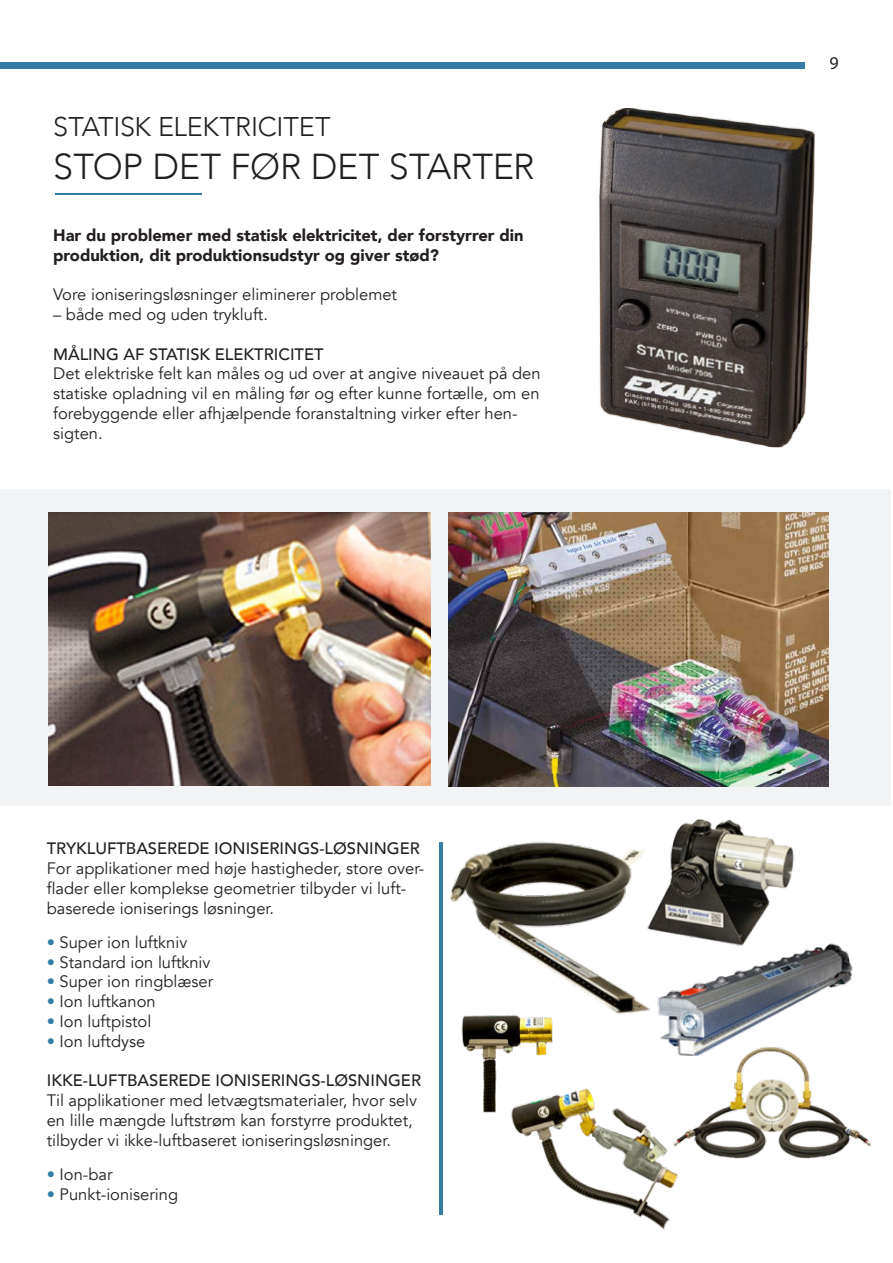
<style>
.page{position:relative;width:893px;height:1263px;background:#fff}
.page>*{position:absolute;margin:0;border:0;box-sizing:border-box;transform-origin:0 0}
.t1{font:300 36px "Avenir";letter-spacing:-.01em;color:#231f20}
.t2{font:300 27px "Avenir";letter-spacing:-.005em;color:#231f20}
.t3{font:18px "Myriad Pro";color:#231f20}
.t4{font:16.5px/19.8px "Avenir";color:#231f20}
.t5{font:500 16.5px "Avenir";color:#231f20}
.t6{font:900 16.5px/19.8px "Avenir";color:#231f20}
.s1{color:#347ca5}
</style>
<div class="page">
<hr style="left:55px;top:193px;width:147px;height:2px;background:#347ca5">
<img style="left:599px;top:108px;width:216px;height:340px">
<div style="left:0;top:489px;width:891px;height:317px;background:#f2f3f4"></div>
<img style="left:448px;top:512px;width:380px;height:275px">
<img style="left:49px;top:512px;width:382px;height:273px">
<div style="left:0;top:63px;width:805px;height:6px;background:#347ca5"></div>
<hr style="left:439px;top:842px;width:3px;height:372px;background:#347ca5">
<img style="left:442px;top:842px;width:204px;height:178px">
<img style="left:443px;top:1005px;width:121px;height:108px">
<img style="left:639px;top:819px;width:155px;height:136px">
<img style="left:646px;top:927px;width:207px;height:113px">
<img style="left:493px;top:1081px;width:185px;height:149px">
<img style="left:663px;top:1039px;width:208px;height:130px">
<h2 class="t2" style="left:53px;top:111px;width:279px">STATISK ELEKTRICITET</h2>
<h1 class="t1" style="left:53px;top:146px;width:483px">STOP DET FØR DET STARTER</h1>
<p class="t6" style="left:53px;top:225px;width:472px">Har du problemer med statisk elektricitet, der forstyrrer din produktion, dit produktionsudstyr og giver stød?</p>
<p class="t4" style="left:53px;top:286px;width:345px">Vore ioniseringsløsninger eliminerer problemet</p>
<p class="t4" style="left:53px;top:306px;width:216px">– både med og uden trykluft.</p>
<p class="t5" style="left:53px;top:344px;width:272px">MÅLING AF STATISK ELEKTRICITET</p>
<p class="t4" style="left:53px;top:366px;width:489px">Det elektriske felt kan måles og ud over at angive niveauet på den statiske opladning vil en måling før og efter kunne fortælle, om en forebyggende eller afhjælpende foranstaltning virker efter hen&shy;sigten.</p>
<p class="t5" style="left:47px;top:839px;width:375px">TRYKLUFTBASEREDE IONISERINGS-LØSNINGER</p>
<p class="t4" style="left:47px;top:860px;width:379px">For applikationer med høje hastigheder, store over&shy;flader eller komplekse geometrier tilbyder vi luft&shy;baserede ioniserings løsninger.</p>
<p class="t4" style="left:47px;top:934px;width:142px"><span class="s1">•</span> Super ion luftkniv</p>
<p class="t4" style="left:47px;top:954px;width:165px"><span class="s1">•</span> Standard ion luftkniv</p>
<p class="t4" style="left:47px;top:973px;width:168px"><span class="s1">•</span> Super ion ringblæser</p>
<p class="t4" style="left:47px;top:993px;width:110px"><span class="s1">•</span> Ion luftkanon</p>
<p class="t4" style="left:47px;top:1013px;width:106px"><span class="s1">•</span> Ion luftpistol</p>
<p class="t4" style="left:47px;top:1033px;width:100px"><span class="s1">•</span> Ion luftdyse</p>
<p class="t5" style="left:47px;top:1071px;width:376px">IKKE-LUFTBASEREDE IONISERINGS-LØSNINGER</p>
<p class="t4" style="left:47px;top:1092px;width:372px">Til applikationer med letvægtsmaterialer, hvor selv en lille mængde luftstrøm kan forstyrre produktet, tilbyder vi ikke-luftbaseret ioniseringsløsninger.</p>
<p class="t4" style="left:47px;top:1166px;width:67px"><span class="s1">•</span> Ion-bar</p>
<p class="t4" style="left:47px;top:1184px;width:133px"><span class="s1">•</span> Punkt-ionisering</p>
<p class="t3" style="left:829px;top:56px;width:11px">9</p>
</div>
